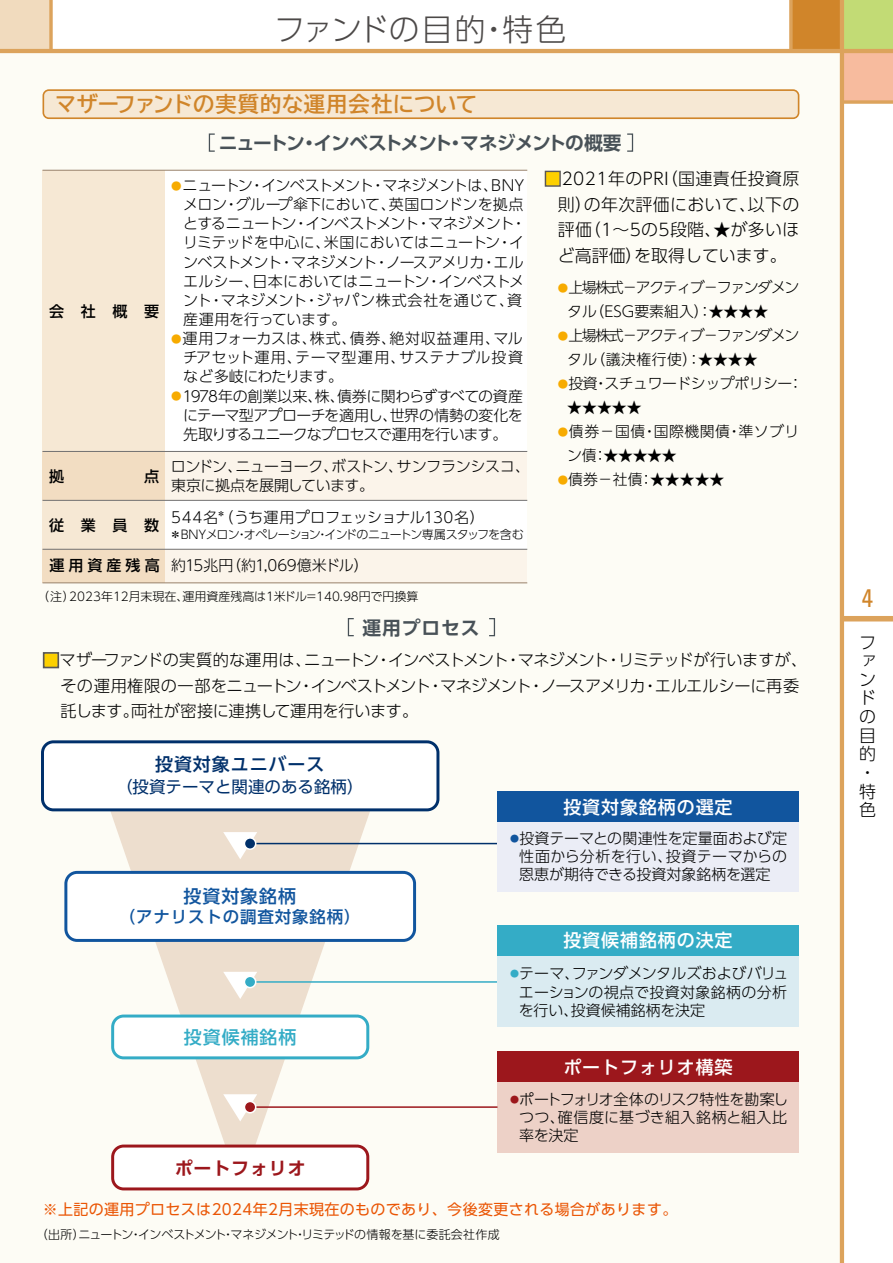
<style>
.page{position:relative;width:893px;height:1263px;background:#fff}
.page>*{position:absolute;margin:0;border:0;box-sizing:border-box;transform-origin:0 0}
.t1{font:300 30.75px "UD Shin Go Pro";letter-spacing:.005em;color:#4c4948}
.t2{font:condensed 25.5px "Univers";color:#d0852a}
.t3{font:700 21.3px "TBUD Go Std";letter-spacing:.01em;color:#d0852a}
.t4{font:700 18.75px "UD Shin Go Pro De";letter-spacing:-.07em;color:#485157}
.t5{font:700 18.75px "UD Shin Go Pro De";letter-spacing:-.05em;color:#485157}
.t6{font:500 18px "UD Shin Go Pro";letter-spacing:.05em;color:#fff}
.t7{font:500 18px "UD Shin Go Pro";letter-spacing:.05em;color:#00306b}
.t8{font:700 18px "UD Shin Go Pro De";letter-spacing:.045em;color:#9c171c}
.t9{font:500 18px "UD Shin Go Pro";letter-spacing:.05em;color:#11559e}
.t10{font:500 18px "UD Shin Go Pro";letter-spacing:.05em;color:#34acc6}
.t11{font:300 16.95px/18.6px "UD Shin Go Pro";letter-spacing:.015em;color:#000}
.t12{font:16.5px "UD Shin Go Pro";color:#00306b}
.t13{font:500 16.5px "UD Shin Go Pro";letter-spacing:.05em;color:#11559e}
.t14{font:300 16.2px/25.3px "UD Shin Go Pro";letter-spacing:-.03em;color:#000}
.t15{font:300 15px/18px "UD Shin Go Pro";letter-spacing:-.015em;color:#000;text-align:justify}
.t16{font:300 15px/19.2px "UD Shin Go Pro";letter-spacing:-.035em;color:#000}
.t17{font:15px "UD Shin Go Pro";letter-spacing:.025em;color:#ea5504}
.t18{font:500 15px "UD Shin Go Pro";letter-spacing:1.115em;color:#000}
.t19{font:300 14.85px/24px "UD Shin Go Pro";letter-spacing:-.09em;color:#000}
.t20{font:300 14.85px "UD Shin Go Pro";letter-spacing:-.03em;color:#000}
.t21{font:300 14.85px/24px "UD Shin Go Pro";letter-spacing:.03em;color:#000}
.t22{font:300 12px "UD Shin Go Pro";letter-spacing:-.04em;color:#000}
.t23{font:300 12px "UD Shin Go Pro";color:#000}
.t24{font:300 12px "UD Shin Go Pro";letter-spacing:-.065em;color:#000}
.s1{font-size:10.5px;color:#f7ab00}
.s2{color:#fdd000}
.s3{font-size:10.35px;color:#f7ab00}
.s4{font-weight:500}
.s5{font-size:16.95px;color:#fdd000}
</style>
<div class="page">
<div style="left:0;top:0;width:51px;height:51px;background:#f1dbbe"></div>
<svg style="left:49px;top:0;width:4px;height:49px"></svg>
<div style="left:842px;top:0;width:51px;height:51px;background:#c2db75"></div>
<div style="left:842px;top:51px;width:51px;height:51px;background:#f7bb9e"></div>
<div style="left:791px;top:0;width:51px;height:51px;background:#d0852a"></div>
<div style="left:0;top:51px;width:842px;height:1212px;background:#fdfcf5"></div>
<div style="left:842px;top:616px;width:51px;height:5px;background:#dca35c"></div>
<hr style="left:840px;top:0;width:4px;height:1263px;background:#dca35c">
<hr style="left:0;top:49px;width:893px;height:4px;background:#dca35c">
<svg style="left:844px;top:100px;width:49px;height:4px"></svg>
<svg style="left:789px;top:0;width:4px;height:49px"></svg>
<svg style="left:43px;top:89px;width:756px;height:30px;background:#f1ddc1"></svg>
<div style="left:43px;top:170px;width:484px;height:413px;background:#fff"></div>
<div style="left:43px;top:170px;width:122px;height:413px;background:#f6e8d4"></div>
<svg style="left:43px;top:452px;width:484px;height:48px;background:#f8eddf"></svg>
<svg style="left:43px;top:550px;width:484px;height:32px;background:#f8eedf"></svg>
<hr style="left:43px;top:451px;width:484px;height:1px;background:#727171">
<hr style="left:43px;top:500px;width:484px;height:1px;background:#727171">
<hr style="left:43px;top:549px;width:484px;height:1px;background:#727171">
<hr style="left:43px;top:582px;width:484px;height:1px;background:#9d8771">
<hr style="left:43px;top:170px;width:484px;height:1px;background:#9d8771">
<div style="left:545px;top:171px;width:16px;height:16px;border:1px solid #595757"></div>
<div style="left:209px;top:133px;width:6px;height:19px;border:1px solid #485157"></div>
<div style="left:626px;top:133px;width:7px;height:19px;border:1px solid #485157"></div>
<svg style="left:91px;top:811px;width:298px;height:377px"></svg>
<svg style="left:223px;top:972px;width:34px;height:27px"></svg>
<svg style="left:223px;top:1094px;width:34px;height:27px"></svg>
<svg style="left:223px;top:832px;width:34px;height:27px"></svg>
<div style="left:41px;top:740px;width:398px;height:71px;background:#fff;border:3px solid #00306b;border-radius:11px"></div>
<hr style="left:251px;top:981px;width:246px;height:2px;background:#34acc6">
<hr style="left:250px;top:843px;width:247px;height:1px;background:#00306b">
<div style="left:497px;top:822px;width:302px;height:69px;background:#ebedf6"></div>
<div style="left:64px;top:871px;width:352px;height:71px;background:#fff;border:3px solid #11559e;border-radius:11px"></div>
<div style="left:244px;top:976px;width:12px;height:11px;background:#34acc6;border-radius:50%"></div>
<div style="left:244px;top:975px;width:12px;height:13px;border:2px solid #fff;border-radius:50%"></div>
<div style="left:497px;top:1081px;width:302px;height:71px;background:#edd1c7"></div>
<div style="left:497px;top:955px;width:302px;height:72px;background:#daebf1"></div>
<div style="left:244px;top:838px;width:12px;height:11px;background:#00306b;border-radius:50%"></div>
<div style="left:244px;top:837px;width:12px;height:13px;border:2px solid #fff;border-radius:50%"></div>
<hr style="left:250px;top:1106px;width:247px;height:2px;background:#9c171c">
<div style="left:244px;top:1101px;width:12px;height:12px;background:#9c171c;border-radius:50%"></div>
<div style="left:244px;top:1101px;width:12px;height:12px;border:2px solid #fff;border-radius:50%"></div>
<div style="left:111px;top:1014px;width:258px;height:45px;background:#fff;border:3px solid #34acc6;border-radius:11px"></div>
<div style="left:111px;top:1144px;width:258px;height:46px;background:#fff;border:3px solid #9c171c;border-radius:11px"></div>
<div style="left:497px;top:791px;width:302px;height:31px;background:#11559e"></div>
<div style="left:497px;top:1051px;width:302px;height:30px;background:#9c171c"></div>
<div style="left:497px;top:925px;width:302px;height:30px;background:#34acc6"></div>
<div style="left:43px;top:652px;width:16px;height:16px;border:2px solid #595757"></div>
<div style="left:348px;top:618px;width:6px;height:18px;border:1px solid #485157"></div>
<div style="left:488px;top:618px;width:7px;height:18px;border:1px solid #485157"></div>
<h1 class="t1" style="left:274px;top:4px;width:294px">ファンドの目的・特色</h1>
<h3 class="t3" style="left:55px;top:87px;width:423px">マザーファンドの実質的な運用会社について</h3>
<p class="t18" style="left:49px;top:299px;width:112px">会社概要</p>
<p class="t18" style="left:49px;top:464px;width:16px">拠</p>
<p class="t18" style="left:144px;top:464px;width:16px">点</p>
<p class="t18" style="left:49px;top:513px;width:112px">従業員数</p>
<p class="t4" style="left:219px;top:127px;width:404px">ニュートン・インベストメント・マネジメントの概要</p>
<p class="t16" style="left:183px;top:175px;width:345px;text-indent:-12px"><span class="s1">●</span> ニュートン・インベストメント・マネジメントは、BNYメロン・グループ傘下において、英国ロンドンを拠点とするニュートン・インベストメント・マネジメント・リミテッドを中心に、米国においてはニュートン・インベストメント・マネジメント・ノースアメリカ・エルエルシー、日本においてはニュートン・インベストメント・マネジメント・ジャパン株式会社を通じて、資産運用を行っています。</p>
<p class="t15" style="left:183px;top:328px;width:341px;line-height:19.2px;text-indent:-12px"><span class="s1">●</span>運用フォーカスは、株式、債券、絶対収益運用、マルチアセット運用、テーマ型運用、サステナブル投資など多岐にわたります。</p>
<p class="t15" style="left:183px;top:386px;width:341px;line-height:19.2px;text-indent:-12px"><span class="s1">●</span>1978年の創業以来、株、債券に関わらずすべての資産にテーマ型アプローチを適用し、世界の情勢の変化を先取りするユニークなプロセスで運用を行います。</p>
<p class="t15" style="left:171px;top:456px;width:361px;line-height:19.2px">ロンドン、ニューヨーク、ボストン、サンフランシスコ、東京に拠点を展開しています。</p>
<p class="t15" style="left:171px;top:508px;width:315px">544名<sup>＊</sup>（うち運用プロフェッショナル130名）</p>
<p class="t24" style="left:169px;top:525px;width:356px">＊BNYメロン・オペレーション・インドのニュートン専属スタッフを含む</p>
<p class="t11" style="left:558px;top:165px;width:243px;line-height:25.5px;text-align:justify;text-indent:-14px"><span class="s2">■</span>2021年のPRI（国連責任投資原則）の年次評価において、以下の評価（1～5の5段階、★が多いほど高評価）を取得しています。</p>
<p class="t19" style="left:567px;top:275px;width:234px;text-indent:-9px"><span class="s3">●</span>上場株式－アクティブ－ファンダメンタル（ESG要素組入）：★★★★</p>
<p class="t19" style="left:567px;top:323px;width:234px;text-indent:-9px"><span class="s3">●</span>上場株式－アクティブ－ファンダメンタル（議決権行使）：★★★★</p>
<p class="t20" style="left:558px;top:371px;width:247px"><span class="s3">●</span>投資・スチュワードシップポリシー：</p>
<p class="t20" style="left:567px;top:395px;width:76px">★★★★★</p>
<p class="t21" style="left:567px;top:419px;width:234px;text-indent:-9px"><span class="s3">●</span>債券－国債・国際機関債・準ソブリン債：★★★★★</p>
<p class="t20" style="left:558px;top:467px;width:168px"><span class="s3">●</span>債券－社債：★★★★★</p>
<p class="t16" style="left:49px;top:555px;width:321px"><span class="s4">運用資産残高</span> 約15兆円（約1,069億米ドル）</p>
<p class="t23" style="left:37px;top:587px;width:383px">（注）2023年12月末現在、運用資産残高は1米ドル＝140.98円で円換算</p>
<p class="t5" style="left:362px;top:612px;width:119px">運用プロセス</p>
<p class="t14" style="left:61px;top:647px;width:748px;text-indent:-18px"><span class="s5">■</span>マザーファンドの実質的な運用は、ニュートン・インベストメント・マネジメント・リミテッドが行いますが、その運用権限の一部をニュートン・インベストメント・マネジメント・ノースアメリカ・エルエルシーに再委託します。両社が密接に連携して運用を行います。</p>
<p class="t7" style="left:155px;top:749px;width:171px">投資対象ユニバース</p>
<p class="t12" style="left:116px;top:774px;width:249px">（投資テーマと関連のある銘柄）</p>
<p class="t9" style="left:184px;top:882px;width:114px">投資対象銘柄</p>
<p class="t13" style="left:119px;top:904px;width:243px">（アナリストの調査対象銘柄）</p>
<p class="t10" style="left:184px;top:1023px;width:114px">投資候補銘柄</p>
<p class="t8" style="left:175px;top:1154px;width:132px">ポートフォリオ</p>
<p class="t6" style="left:563px;top:793px;width:171px">投資対象銘柄の選定</p>
<p class="t15" style="left:510px;top:829px;width:278px;text-align:center"><sup>●</sup>投資テーマとの関連性を定量面および定性面から分析を行い、投資テーマからの恩恵が期待できる投資対象銘柄を選定</p>
<p class="t6" style="left:563px;top:926px;width:171px">投資候補銘柄の決定</p>
<p class="t15" style="left:519px;top:964px;width:271px;text-indent:-9px"><sup>●</sup>テーマ、ファンダメンタルズおよびバリュエーションの視点で投資対象銘柄の分析を行い、投資候補銘柄を決定</p>
<p class="t6" style="left:563px;top:1052px;width:171px">ポートフォリオ構築</p>
<p class="t15" style="left:519px;top:1089px;width:271px;text-indent:-9px"><sup>●</sup>ポートフォリオ全体のリスク特性を勘案しつつ、確信度に基づき組入銘柄と組入比率を決定</p>
<p class="t17" style="left:43px;top:1197px;width:636px">※上記の運用プロセスは2024年2月末現在のものであり、今後変更される場合があります。</p>
<p class="t22" style="left:36px;top:1224px;width:466px">（出所）ニュートン・インベストメント・マネジメント・リミテッドの情報を基に委託会社作成</p>
<h2 class="t2" style="left:862px;top:582px;width:13px">4</h2>
<p class="t11" style="left:859px;top:632px;width:18px">ファンドの目的・特色</p>
</div>
